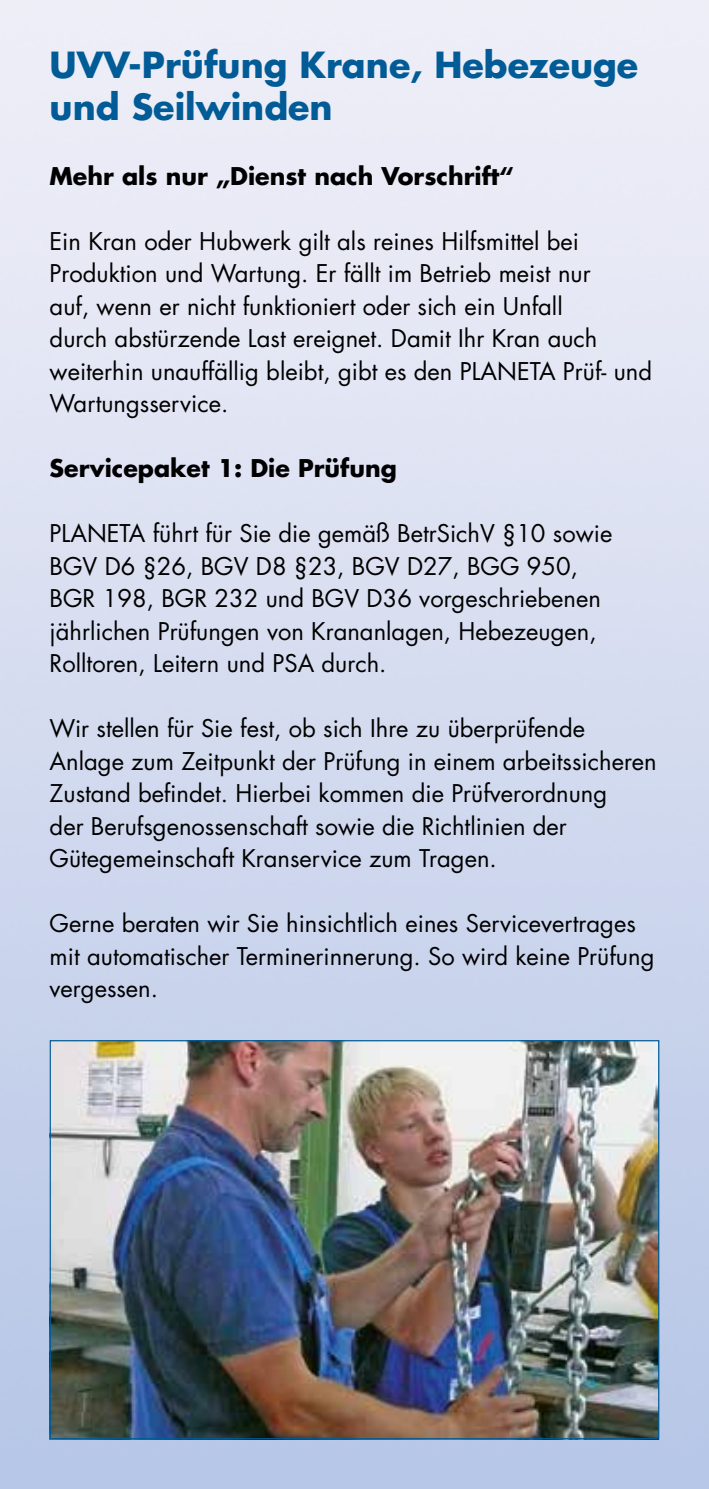
<style>
.page{position:relative;width:709px;height:1489px;background:#fff}
.page>*{position:absolute;margin:0;border:0;box-sizing:border-box;transform-origin:0 0}
.t1{font:700 35px/42px "Futura";color:#005b97}
.t2{font:23.75px/32.5px "Futura";color:#000}
.t3{font:700 23.75px "Futura";color:#000}
</style>
<div class="page">
<img style="left:0;top:0;width:687px;height:1488px">
<img style="left:52px;top:1042px;width:605px;height:395px">
<h1 class="t1" style="left:50px;top:43px;width:590px">UVV-Prüfung Krane, Hebezeuge und Seilwinden</h1>
<p class="t3" style="left:50px;top:160px;width:466px">Mehr als nur „Dienst nach Vorschrift“</p>
<p class="t2" style="left:50px;top:225px;width:604px">Ein Kran oder Hubwerk gilt als reines Hilfsmittel bei Produktion und Wartung. Er fällt im Betrieb meist nur<br>auf, wenn er nicht funktioniert oder sich ein Unfall<br>durch abstürzende Last ereignet. Damit Ihr Kran auch weiterhin unauffällig bleibt, gibt es den PLANETA Prüf- und Wartungsservice.</p>
<p class="t3" style="left:50px;top:452px;width:349px">Servicepaket 1: Die Prüfung</p>
<p class="t2" style="left:50px;top:517px;width:564px">PLANETA führt für Sie die gemäß BetrSichV §10 sowie BGV D6 §26, BGV D8 §23, BGV D27, BGG 950, BGR 198, BGR 232 und BGV D36 vorgeschriebenen jährlichen Prüfungen von Krananlagen, Hebezeugen, Rolltoren, Leitern und PSA durch.</p>
<p class="t2" style="left:50px;top:712px;width:608px">Wir stellen für Sie fest, ob sich Ihre zu überprüfende Anlage zum Zeitpunkt der Prüfung in einem arbeitssicheren Zustand befindet. Hierbei kommen die Prüfverordnung<br>der Berufsgenossenschaft sowie die Richtlinien der Gütegemeinschaft Kranservice zum Tragen.</p>
<p class="t2" style="left:50px;top:907px;width:606px">Gerne beraten wir Sie hinsichtlich eines Servicevertrages mit automatischer Terminerinnerung. So wird keine Prüfung vergessen.</p>
</div>
